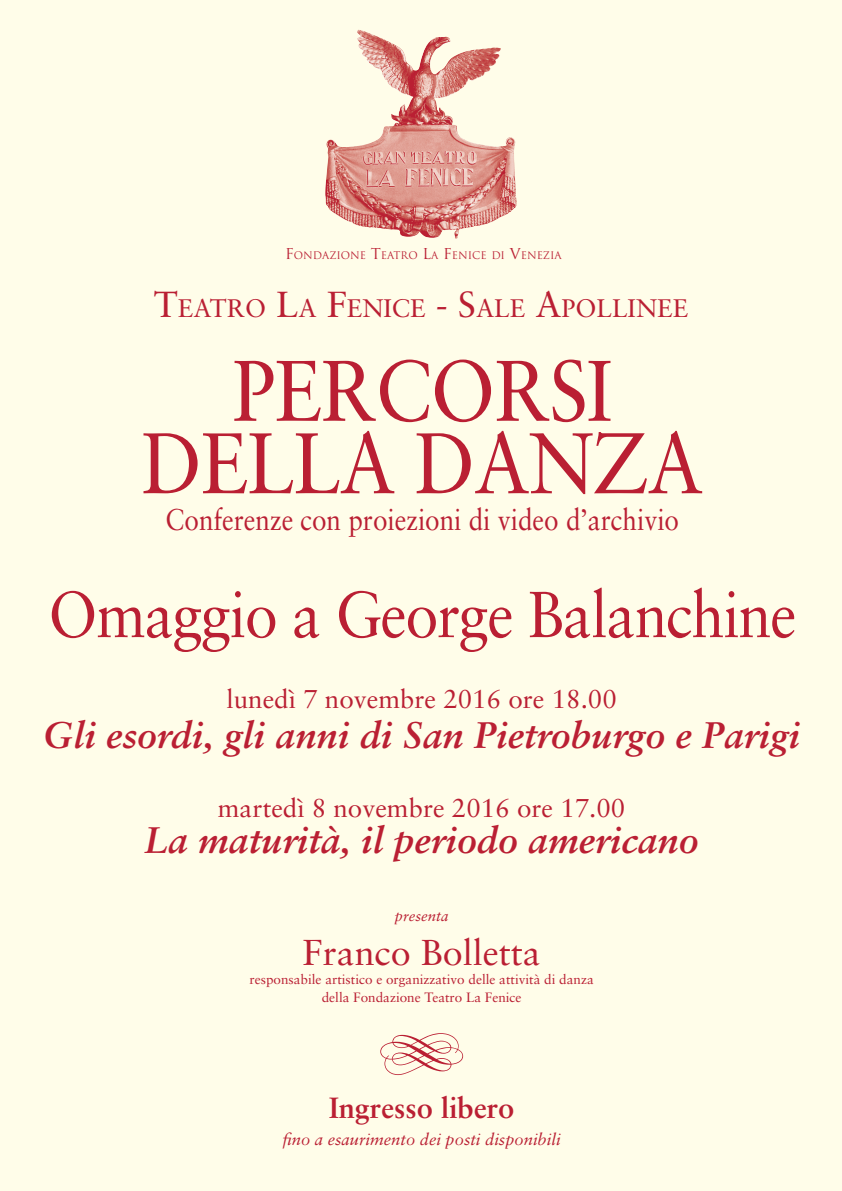
<style>
.page{position:relative;width:842px;height:1191px;background:#fffde9}
.page>*{position:absolute;margin:0;border:0;box-sizing:border-box;transform-origin:0 0}
.Normale{font:86px "Sabon";letter-spacing:-.02em;color:#ba1f33;scale:.91 1}
.Normale-2{font:65px "Sabon";letter-spacing:-.02em;color:#ba1f33;scale:.91 1}
.Normale-3{font:italic 700 37px "Sabon";color:#ba1f33}
.Normale-4{font:36px "Sabon";color:#ba1f33}
.Normale-5{font:30px "Sabon";color:#ba1f33;scale:.87 1}
.Normale-6{font:700 29.2px "Sabon";color:#ba1f33}
.Normale-7{font:26px "Sabon";color:#ba1f33}
.Normale-8{font:25.3px "Sabon";color:#ba1f33}
.Normale-9{font:italic 16.6px "Sabon";color:#ba1f33}
.Normale-10{font:italic 14.9px "Sabon";color:#ba1f33}
.Normale-11{font:13.5px "Sabon";color:#ba1f33}
.t1{font:10.2px "Trajan";color:#ba1f33}
.s1{font-size:14.6px}
.s2{font-size:36.2px}
</style>
<div class="page">
<img style="left:325px;top:36px;width:190px;height:203px">
<svg style="left:380px;top:1033px;width:83px;height:42px"></svg>
<p class="t1" style="left:285px;top:249px;width:278px"><span class="s1">F</span>ONDAZIONE <span class="s1">T</span>EATRO <span class="s1">L</span>A <span class="s1">F</span>ENICE DI <span class="s1">V</span>ENEZIA</p>
<p class="Normale-8" style="left:154px;top:293px;width:536px"><span class="s2">T</span>EATRO <span class="s2">L</span>A <span class="s2">F</span>ENICE <span class="s2">- S</span>ALE <span class="s2">A</span>POLLINEE</p>
<p class="Normale" style="left:232px;top:340px;width:419px">PERCORSI</p>
<p class="Normale" style="left:141px;top:412px;width:619px">DELLA DANZA</p>
<p class="Normale-5" style="left:166px;top:502px;width:592px">Conferenze con proiezioni di video d’archivio</p>
<p class="Normale-2" style="left:48px;top:576px;width:824px">Omaggio a George Balanchine</p>
<p class="Normale-7" style="left:227px;top:683px;width:392px">lunedì 7 novembre 2016 ore 18.00</p>
<p class="Normale-3" style="left:43px;top:712px;width:758px">Gli esordi, gli anni di San Pietroburgo e Parigi</p>
<p class="Normale-7" style="left:218px;top:792px;width:409px">martedì 8 novembre 2016 ore 17.00</p>
<p class="Normale-3" style="left:145px;top:817px;width:555px">La maturità, il periodo americano</p>
<p class="Normale-10" style="left:395px;top:907px;width:55px">presenta</p>
<p class="Normale-4" style="left:303px;top:930px;width:240px">Franco Bolletta</p>
<p class="Normale-11" style="left:250px;top:971px;width:346px">responsabile artistico e organizzativo delle attività di danza</p>
<p class="Normale-11" style="left:322px;top:989px;width:201px">della Fondazione Teatro La Fenice</p>
<p class="Normale-6" style="left:329px;top:1089px;width:187px">Ingresso libero</p>
<p class="Normale-9" style="left:283px;top:1129px;width:279px">fino a esaurimento dei posti disponibili</p>
</div>
